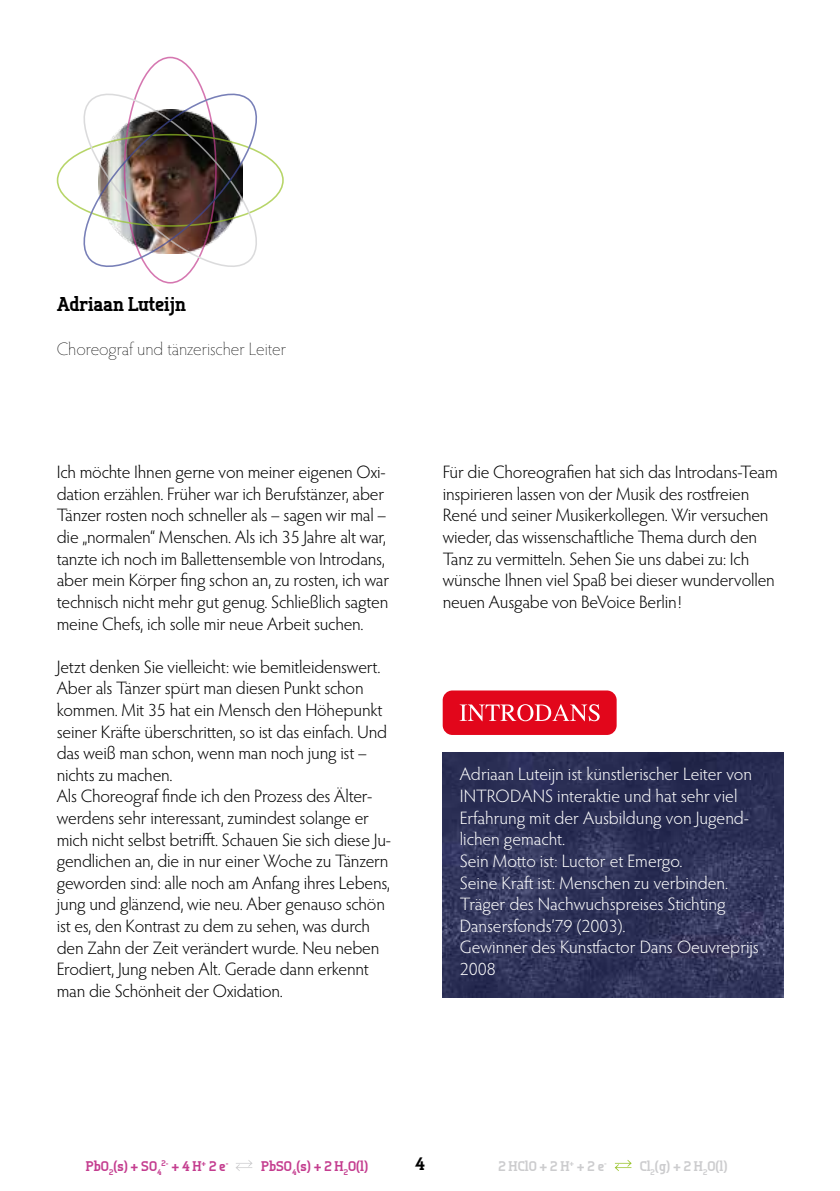
<style>
.page{position:relative;width:840px;height:1191px;background:#fff}
.page>*{position:absolute;margin:0;border:0;box-sizing:border-box;transform-origin:0 0}
.t1{font:800 20px "Tertre";color:#000}
.t2{font:300 18px/21.6px "Hypatia Sans Pro";letter-spacing:-.01em;color:#000}
.t3{font:300 18px/21.6px "Hypatia Sans Pro";color:#fff}
.t4{font:200 18px "Hypatia Sans Pro";letter-spacing:-.005em;color:#000}
.t5{font:800 18px "Tertre";color:#000}
.t6{font:800 14px "Tertre";color:#c43d8f}
.t7{font:800 14px "Tertre";color:#ccccce}
</style>
<div class="page">
<img style="left:442px;top:752px;width:340px;height:245px">
<svg style="left:236px;top:1160px;width:16px;height:11px"></svg>
<svg style="left:614px;top:1160px;width:17px;height:11px"></svg>
<div style="left:442px;top:690px;width:174px;height:45px;background:#e2061b;border-radius:10px"></div>
<svg style="left:459px;top:704px;width:140px;height:17px"></svg>
<img style="left:70px;top:83px;width:200px;height:195px">
<p class="t1" style="left:57px;top:292px;width:131px">Adriaan Luteijn</p>
<p class="t4" style="left:57px;top:337px;width:231px">Choreograf und tänzerischer Leiter</p>
<p class="t2" style="left:57px;top:461px;width:334px">Ich möchte Ihnen gerne von meiner eigenen Oxi&shy;dation erzählen. Früher war ich Berufstänzer, aber Tänzer rosten noch schneller als – sagen wir mal – die „normalen“ Menschen. Als ich 35 Jahre alt war, tanzte ich noch im Ballettensemble von Introdans, aber mein Körper fing schon an, zu rosten, ich war technisch nicht mehr gut genug. Schließlich sagten meine Chefs, ich solle mir neue Arbeit suchen.</p>
<p class="t2" style="left:57px;top:655px;width:336px">Jetzt denken Sie vielleicht: wie bemitleidenswert.<br>Aber als Tänzer spürt man diesen Punkt schon kommen. Mit 35 hat ein Mensch den Höhepunkt seiner Kräfte überschritten, so ist das einfach. Und das weiß man schon, wenn man noch jung ist – nichts zu machen.<br>Als Choreograf finde ich den Prozess des Älter&shy;werdens sehr interessant, zumindest solange er mich nicht selbst betrifft. Schauen Sie sich diese Ju&shy;gendlichen an, die in nur einer Woche zu Tänzern geworden sind: alle noch am Anfang ihres Lebens, jung und glänzend, wie neu. Aber genauso schön ist es, den Kontrast zu dem zu sehen, was durch den Zahn der Zeit verändert wurde. Neu neben Erodiert, Jung neben Alt. Gerade dann erkennt man die Schönheit der Oxidation.</p>
<p class="t2" style="left:442px;top:461px;width:336px">Für die Choreografien hat sich das Introdans-Team inspirieren lassen von der Musik des rostfreien René und seiner Musikerkollegen. Wir versuchen wieder, das wissenschaftliche Thema durch den Tanz zu vermitteln. Sehen Sie uns dabei zu: Ich wünsche Ihnen viel Spaß bei dieser wundervollen neuen Ausgabe von BeVoice Berlin!</p>
<p class="t3" style="left:459px;top:763px;width:300px">Adriaan Luteijn ist künstlerischer Leiter von INTRODANS interaktie und hat sehr viel Erfahrung mit der Ausbildung von Jugend&shy;lichen gemacht.<br>Sein Motto ist: Luctor et Emergo.<br>Seine Kraft ist: Menschen zu verbinden.<br>Träger des Nachwuchspreises Stichting Dansersfonds’79 (2003).<br>Gewinner des Kunstfactor Dans Oeuvreprijs 2008</p>
<p class="t6" style="left:86px;top:1157px;width:144px">PbO<sub>2</sub>(s) + SO<sub>4</sub><sup>2-</sup> + 4 H<sup>+</sup> 2 e<sup>-</sup></p>
<p class="t5" style="left:415px;top:1152px;width:11px">4</p>
<p class="t6" style="left:261px;top:1157px;width:109px">PbSO<sub>4</sub>(s) + 2 H<sub>2</sub>O(l)</p>
<p class="t7" style="left:498px;top:1157px;width:110px">2 HClO + 2 H<sup>+</sup> + 2 e<sup>-</sup></p>
<p class="t7" style="left:639px;top:1157px;width:89px">Cl<sub>2</sub>(g) + 2 H<sub>2</sub>O(l)</p>
</div>
